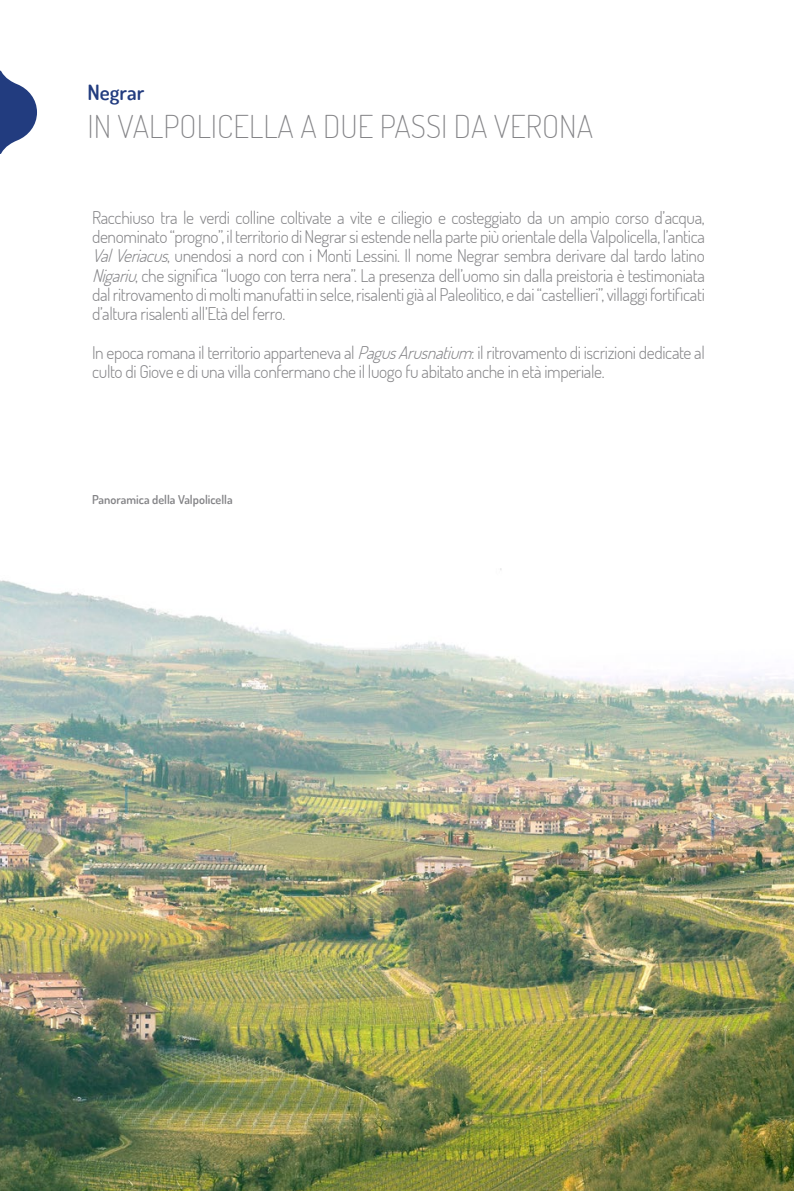
<style>
.page{position:relative;width:794px;height:1191px;background:#fff}
.page>*{position:absolute;margin:0;border:0;box-sizing:border-box;transform-origin:0 0}
.t1{font:200 31.5px "Dosis";color:#838386}
.t2{font:600 21px "Dosis";color:#223c7f}
.t3{font:300 17.5px/19.2px "Dosis";letter-spacing:-.02em;color:#838386;text-align:justify}
.t4{font:600 12.25px "Dosis";color:#838386}
.s1{font-style:italic}
</style>
<div class="page">
<img style="left:0;top:568px;width:794px;height:623px">
<svg style="left:0;top:71px;width:37px;height:83px"></svg>
<p class="t2" style="left:87px;top:78px;width:58px">Negrar</p>
<h1 class="t1" style="left:87px;top:106px;width:507px">IN VALPOLICELLA A DUE PASSI DA VERONA</h1>
<p class="t3" style="left:92px;top:207px;width:614px">Racchiuso tra le verdi colline coltivate a vite e ciliegio e costeggiato da un ampio corso d’acqua, denominato “progno”, il territorio di Negrar si estende nella parte più orientale della Valpolicella, l’antica <span class="s1">ValVeriacus</span>, unendosi a nord con i Monti Lessini. Il nome Negrar sembra derivare dal tardo latino <span class="s1">Nigariu</span>, che significa “luogo con terra nera”. La presenza dell’uomo sin dalla preistoria è testimoniata dal ritrovamento di molti manufatti in selce, risalenti già al Paleolitico, e dai “castellieri”, villaggi fortificati d’altura risalenti all’Età del ferro.</p>
<p class="t3" style="left:92px;top:342px;width:614px">In epoca romana il territorio apparteneva al <span class="s1">PagusArusnatium</span>: il ritrovamento di iscrizioni dedicate al culto di Giove e di una villa confermano che il luogo fu abitato anche in età imperiale.</p>
<p class="t4" style="left:92px;top:491px;width:142px">Panoramica della Valpolicella</p>
</div>
